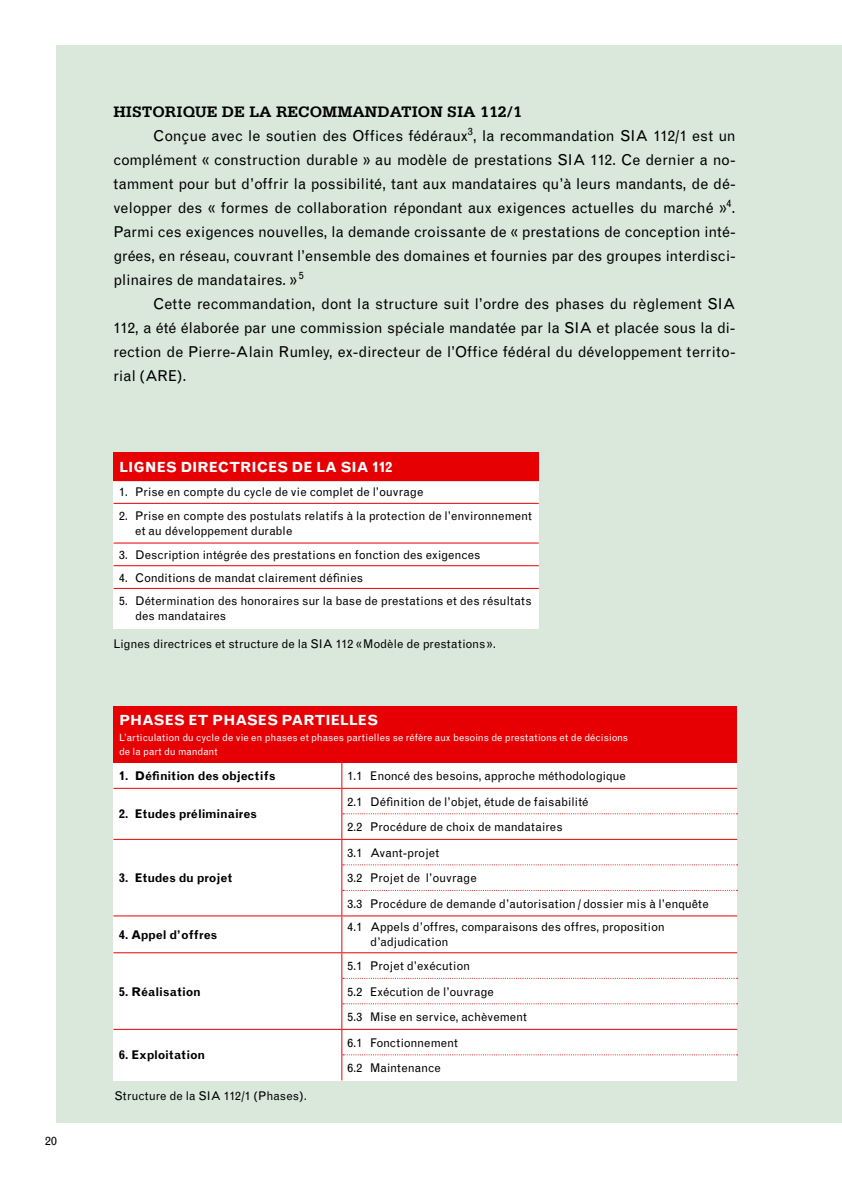
<style>
.page{position:relative;width:842px;height:1191px;background:#fff}
.page>*{position:absolute;margin:0;border:0;box-sizing:border-box;transform-origin:0 0}
.t1{font:700 16px "Serifa";color:#000}
.t2{font:15px/24px "Grotesque";color:#000;text-align:justify}
.t3{font:700 14px "Grotesque";color:#fff}
.t4{font:12px/25.6px "Grotesque";color:#000}
.t5{font:700 12px "Grotesque";letter-spacing:-.015em;color:#000}
.t6{font:10px/14px "Grotesque";color:#fff}
</style>
<div class="page">
<div style="left:57px;top:45px;width:785px;height:1078px;background:#dae8dc"></div>
<div style="left:114px;top:452px;width:425px;height:176px;background:#fff"></div>
<div style="left:114px;top:452px;width:425px;height:28px;background:#e60004"></div>
<hr style="left:114px;top:480px;width:425px;height:1px;background:#e60004">
<hr style="left:114px;top:503px;width:425px;height:1px;background:#e60004">
<hr style="left:114px;top:542px;width:425px;height:1px;background:#e60004">
<hr style="left:114px;top:565px;width:425px;height:1px;background:#e60004">
<hr style="left:114px;top:588px;width:425px;height:1px;background:#e60004">
<div style="left:113px;top:706px;width:624px;height:375px;background:#fff"></div>
<div style="left:113px;top:706px;width:624px;height:57px;background:#e60004"></div>
<hr style="left:113px;top:788px;width:229px;height:1px;background:#e60004">
<hr style="left:113px;top:839px;width:229px;height:1px;background:#e60004">
<hr style="left:113px;top:915px;width:229px;height:1px;background:#e60004">
<hr style="left:342px;top:915px;width:395px;height:1px;background:#e60004">
<hr style="left:113px;top:952px;width:229px;height:1px;background:#e60004">
<hr style="left:342px;top:952px;width:395px;height:1px;background:#e60004">
<hr style="left:113px;top:1028px;width:229px;height:1px;background:#e60004">
<svg style="left:341px;top:763px;width:397px;height:152px"></svg>
<hr style="left:341px;top:916px;width:1px;height:36px;background:#e60004">
<svg style="left:341px;top:953px;width:397px;height:127px"></svg>
<p class="t4" style="left:45px;top:1128px;width:13px">20</p>
<h1 class="t1" style="left:113px;top:103px;width:41px">HISTORIQUE</h1>
<h1 class="t1" style="left:222px;top:103px;width:68px">DELA RECOMMAN</h1>
<h1 class="t1" style="left:377px;top:103px;width:24px">DATION</h1>
<h1 class="t1" style="left:447px;top:103px;width:76px">SIA 112/1</h1>
<p class="t2" style="left:113px;top:124px;width:624px;text-indent:40px">Conçue avec le soutien des Offices fédéraux<sup>3</sup>, la recommandation SIA 112/1 est un complément « construction durable » au modèle de prestations SIA 112. Ce dernier a no&shy;tamment pour but d’offrir la possibilité, tant aux mandataires qu’à leurs mandants, de dé&shy;velopper des « formes de collaboration répondant aux exigences actuelles du marché »<sup>4</sup>.<br>Parmi ces exigences nouvelles, la demande croissante de « prestations de conception inté&shy;grées, en réseau, couvrant l’ensemble des domaines et fournies par des groupes interdisci&shy;plinaires de mandataires. » <sup>5</sup></p>
<p class="t2" style="left:113px;top:292px;width:624px;text-indent:40px">Cette recommandation, dont la structure suit l’ordre des phases du règlement SIA 112, a été élaborée par une commission spéciale mandatée par la SIA et placée sous la di&shy;rection de Pierre-Alain Rumley, ex-directeur de l’Office fédéral du développement territo&shy;rial (ARE).</p>
<p class="t3" style="left:119px;top:458px;width:101px">LIGNES DIRECT</p>
<p class="t3" style="left:240px;top:458px;width:21px">RICE</p>
<p class="t3" style="left:277px;top:458px;width:117px">S DE LA SIA 112</p>
<p class="t4" style="left:119px;top:479px;width:306px">1. Prise en compte du cycle de vie complet de l’ouvrage</p>
<p class="t4" style="left:135px;top:508px;width:398px;line-height:15px;text-indent:-16px">2. Prise en compte des postulats relatifs à la protection de l’environnement et au développement durable</p>
<p class="t4" style="left:119px;top:542px;width:363px">3. Description intégrée des prestations en fonction des exigences</p>
<p class="t4" style="left:119px;top:564px;width:245px">4. Conditions de mandat clairement définies</p>
<p class="t4" style="left:135px;top:593px;width:398px;line-height:15px;text-indent:-16px">5. Détermination des honoraires sur la base de prestations et des résultats des mandataires</p>
<p class="t4" style="left:113px;top:631px;width:384px">Lignes directrices et structure de la SIA 112 «Modèle de prestations».</p>
<p class="t3" style="left:119px;top:711px;width:261px">PHASES ET PHASES PARTIELLES</p>
<p class="t6" style="left:119px;top:730px;width:511px">L’articulation du cycle de vie en phases et phases partielles se réfère aux besoins de prestations et de décisions de la part du mandant</p>
<p class="t5" style="left:119px;top:768px;width:158px">1. Définition des objectifs</p>
<p class="t4" style="left:347px;top:763px;width:280px">1.1 Enoncé des besoins, approche méthodologique</p>
<p class="t5" style="left:119px;top:807px;width:139px">2. Etudes préliminaires</p>
<p class="t4" style="left:347px;top:788px;width:243px">2.1 Définition de l’objet, étude de faisabilité<br>2.2 Procédure de choix de mandataires</p>
<p class="t5" style="left:119px;top:871px;width:115px">3. Etudes du projet</p>
<p class="t4" style="left:347px;top:839px;width:363px">3.1 Avant-projet<br>3.2 Projet de l’ouvrage<br>3.3 Procédure de demande d’autorisation/dossier mis à l’enquête</p>
<p class="t5" style="left:119px;top:927px;width:100px">4. Appel d’offres</p>
<p class="t4" style="left:370px;top:919px;width:296px;line-height:15px;text-indent:-23px">4.1 Appels d’offres, comparaisons des offres, proposition d’adjudication</p>
<p class="t5" style="left:119px;top:984px;width:83px">5. Réalisation</p>
<p class="t4" style="left:347px;top:953px;width:181px">5.1 Projet d’exécution<br>5.2 Exécution de l’ouvrage<br>5.3 Mise en service, achèvement</p>
<p class="t5" style="left:119px;top:1048px;width:88px">6. Exploitation</p>
<p class="t4" style="left:114px;top:1082px;width:194px">Structure de la SIA 112/1 (Phases).</p>
<p class="t4" style="left:347px;top:1029px;width:112px">6.1 Fonctionnement<br>6.2 Maintenance</p>
</div>
